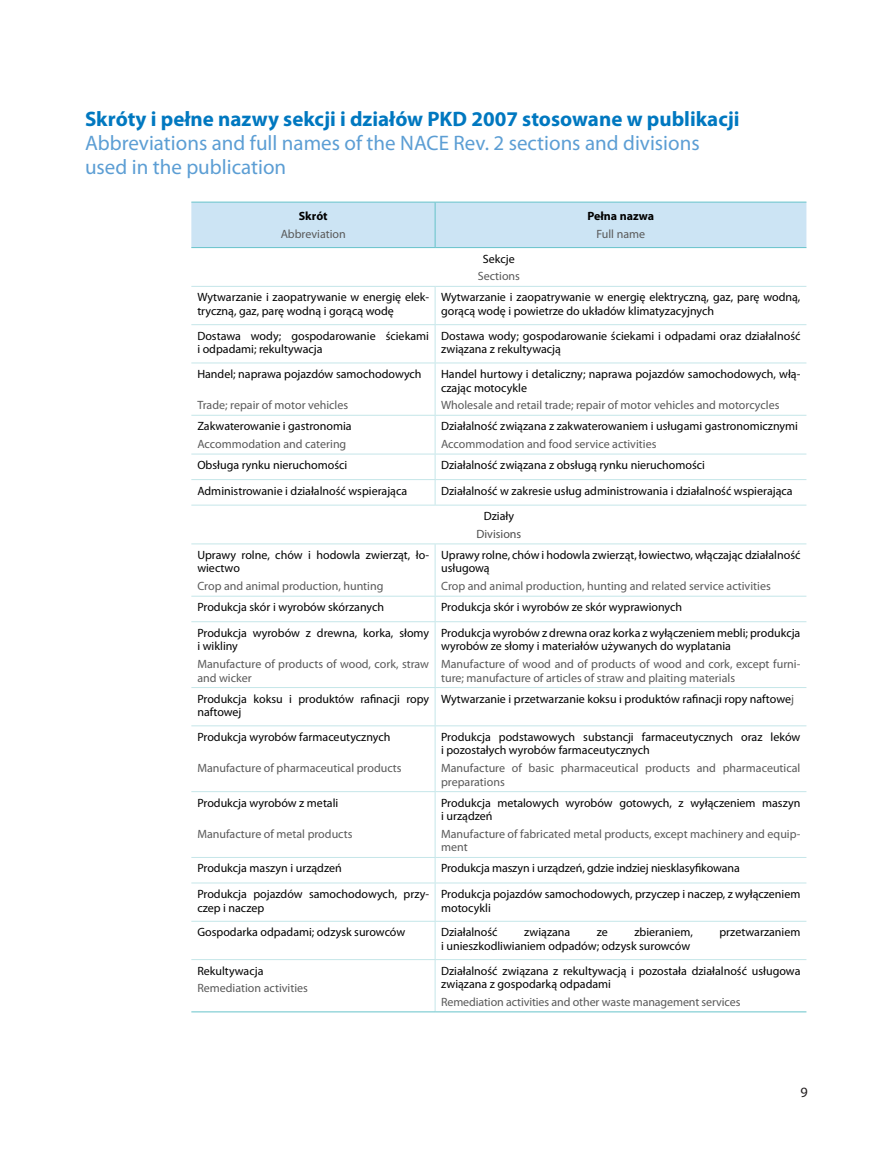
<style>
.page{position:relative;width:893px;height:1149px;background:#fff}
.page>*{position:absolute;margin:0;border:0;box-sizing:border-box;transform-origin:0 0}
.tytul_ang_II_rzędu{font:21px/24px "Myriad Pro";color:#5c9ed4}
.tytuł_polski_II_rzedu{font:700 21px "Myriad Pro";color:#0078c0}
.t1{font:14.25px "Myriad Pro";color:#231f20}
.CM12{font:12px/13.5px "Myriad Pro";color:#000}
.CM12-2{font:12px/13.5px "Myriad Pro";color:#595959}
.t2{font:700 12px "Myriad Pro";color:#000}
.t3{font:12px "Myriad Pro";color:#4d4d4d}
.s1{color:#595959}
</style>
<div class="page">
<div style="left:191px;top:203px;width:615px;height:44px;background:#cce4f4"></div>
<hr style="left:191px;top:286px;width:244px;height:1px;background:#c5e6e9">
<hr style="left:435px;top:286px;width:371px;height:1px;background:#c5e6e9">
<hr style="left:435px;top:287px;width:1px;height:37px;background:#c5e6e9">
<hr style="left:191px;top:324px;width:244px;height:1px;background:#c5e6e9">
<hr style="left:435px;top:324px;width:371px;height:1px;background:#c5e6e9">
<hr style="left:435px;top:325px;width:1px;height:37px;background:#c5e6e9">
<hr style="left:191px;top:362px;width:244px;height:1px;background:#c5e6e9">
<hr style="left:435px;top:362px;width:371px;height:1px;background:#c5e6e9">
<hr style="left:435px;top:363px;width:1px;height:52px;background:#c5e6e9">
<hr style="left:191px;top:415px;width:244px;height:1px;background:#c5e6e9">
<hr style="left:435px;top:415px;width:371px;height:1px;background:#c5e6e9">
<hr style="left:435px;top:415px;width:1px;height:38px;background:#c5e6e9">
<hr style="left:191px;top:453px;width:244px;height:1px;background:#c5e6e9">
<hr style="left:435px;top:453px;width:371px;height:1px;background:#c5e6e9">
<hr style="left:191px;top:479px;width:244px;height:1px;background:#c5e6e9">
<hr style="left:435px;top:479px;width:371px;height:1px;background:#c5e6e9">
<svg style="left:435px;top:454px;width:1px;height:50px"></svg>
<hr style="left:191px;top:504px;width:244px;height:1px;background:#c5e6e9">
<hr style="left:435px;top:504px;width:371px;height:1px;background:#c5e6e9">
<hr style="left:191px;top:543px;width:244px;height:1px;background:#c5e6e9">
<hr style="left:435px;top:543px;width:371px;height:1px;background:#c5e6e9">
<hr style="left:435px;top:544px;width:1px;height:51px;background:#c5e6e9">
<hr style="left:191px;top:595px;width:244px;height:1px;background:#c5e6e9">
<hr style="left:435px;top:595px;width:371px;height:1px;background:#c5e6e9">
<svg style="left:435px;top:596px;width:1px;height:25px"></svg>
<hr style="left:191px;top:621px;width:244px;height:1px;background:#c5e6e9">
<hr style="left:435px;top:621px;width:371px;height:1px;background:#c5e6e9">
<hr style="left:435px;top:622px;width:1px;height:65px;background:#c5e6e9">
<hr style="left:191px;top:687px;width:244px;height:1px;background:#c5e6e9">
<hr style="left:435px;top:687px;width:371px;height:1px;background:#c5e6e9">
<hr style="left:435px;top:687px;width:1px;height:38px;background:#c5e6e9">
<hr style="left:191px;top:725px;width:244px;height:1px;background:#c5e6e9">
<hr style="left:435px;top:725px;width:371px;height:1px;background:#c5e6e9">
<hr style="left:435px;top:726px;width:1px;height:65px;background:#c5e6e9">
<hr style="left:191px;top:791px;width:244px;height:1px;background:#c5e6e9">
<hr style="left:435px;top:791px;width:371px;height:1px;background:#c5e6e9">
<hr style="left:435px;top:791px;width:1px;height:65px;background:#c5e6e9">
<hr style="left:191px;top:856px;width:244px;height:1px;background:#c5e6e9">
<hr style="left:435px;top:856px;width:371px;height:1px;background:#c5e6e9">
<svg style="left:435px;top:857px;width:1px;height:25px"></svg>
<hr style="left:191px;top:882px;width:244px;height:1px;background:#c5e6e9">
<hr style="left:435px;top:882px;width:371px;height:1px;background:#c5e6e9">
<hr style="left:435px;top:883px;width:1px;height:37px;background:#c5e6e9">
<hr style="left:191px;top:920px;width:244px;height:1px;background:#c5e6e9">
<hr style="left:435px;top:920px;width:371px;height:1px;background:#c5e6e9">
<hr style="left:435px;top:921px;width:1px;height:37px;background:#c5e6e9">
<hr style="left:191px;top:958px;width:244px;height:1px;background:#c5e6e9">
<hr style="left:435px;top:958px;width:371px;height:1px;background:#c5e6e9">
<hr style="left:435px;top:959px;width:1px;height:52px;background:#c5e6e9">
<hr style="left:191px;top:202px;width:244px;height:1px;background:#66c3ca">
<hr style="left:435px;top:202px;width:371px;height:1px;background:#66c3ca">
<hr style="left:435px;top:202px;width:1px;height:45px;background:#66c3ca">
<hr style="left:191px;top:247px;width:244px;height:1px;background:#66c3ca">
<hr style="left:435px;top:247px;width:371px;height:1px;background:#66c3ca">
<hr style="left:191px;top:1011px;width:244px;height:1px;background:#66c3ca">
<hr style="left:435px;top:1011px;width:371px;height:1px;background:#66c3ca">
<p class="tytuł_polski_II_rzedu" style="left:85px;top:106px;width:656px">Skróty i pełne nazwy sekcji i działów PKD 2007 stosowane w publikacji</p>
<p class="tytul_ang_II_rzędu" style="left:85px;top:131px;width:616px">Abbreviations and full names of the NACE Rev. 2 sections and divisions used in the publication</p>
<p class="t2" style="left:299px;top:208px;width:30px">Skrót</p>
<p class="CM12-2" style="left:281px;top:227px;width:67px">Abbreviation</p>
<p class="t2" style="left:587px;top:208px;width:68px">Pełna nazwa</p>
<p class="CM12-2" style="left:596px;top:227px;width:50px">Full name</p>
<p class="CM12" style="left:483px;top:251px;width:33px">Sekcje</p>
<p class="CM12-2" style="left:478px;top:269px;width:44px">Sections</p>
<p class="CM12" style="left:197px;top:290px;width:233px">Wytwarzanie i zaopatrywanie w energię elek&shy;tryczną, gaz, parę wodną i gorącą wodę</p>
<p class="CM12" style="left:441px;top:290px;width:361px">Wytwarzanie i zaopatrywanie w energię elektryczną, gaz, parę wodną, gorącą wodę i powietrze do układów klimatyzacyjnych</p>
<p class="CM12" style="left:197px;top:328px;width:233px">Dostawa wody; gospodarowanie ściekami i odpadami; rekultywacja</p>
<p class="CM12" style="left:441px;top:328px;width:361px">Dostawa wody; gospodarowanie ściekami i odpadami oraz działalność związana z rekultywacją</p>
<p class="CM12" style="left:197px;top:367px;width:226px">Handel; naprawa pojazdów samochodowych</p>
<p class="CM12-2" style="left:197px;top:398px;width:152px">Trade; repair of motor vehicles</p>
<p class="CM12" style="left:441px;top:367px;width:361px">Handel hurtowy i detaliczny; naprawa pojazdów samochodowych, włą&shy;czając motocykle</p>
<p class="CM12-2" style="left:441px;top:398px;width:340px">Wholesale and retail trade; repair of motor vehicles and motorcycles</p>
<p class="CM12" style="left:197px;top:419px;width:156px">Zakwaterowanie i gastronomia</p>
<p class="CM12-2" style="left:197px;top:437px;width:151px">Accommodation and catering</p>
<p class="CM12" style="left:441px;top:419px;width:358px">Działalność związana z zakwaterowaniem i usługami gastronomicznymi</p>
<p class="CM12-2" style="left:441px;top:437px;width:217px">Accommodation and food service activities</p>
<p class="CM12" style="left:197px;top:458px;width:151px">Obsługa rynku nieruchomości</p>
<p class="CM12" style="left:441px;top:458px;width:265px">Działalność związana z obsługą rynku nieruchomości</p>
<p class="CM12" style="left:197px;top:483px;width:211px">Administrowanie i działalność wspierająca</p>
<p class="CM12" style="left:441px;top:483px;width:353px">Działalność w zakresie usług administrowania i działalność wspierająca</p>
<p class="CM12" style="left:484px;top:509px;width:32px">Działy</p>
<p class="t3" style="left:476px;top:526px;width:46px">Divisions</p>
<p class="CM12" style="left:197px;top:547px;width:233px">Uprawy rolne, chów i hodowla zwierząt, ło&shy;wiectwo</p>
<p class="CM12-2" style="left:197px;top:579px;width:188px">Crop and animal production, hunting</p>
<p class="CM12" style="left:441px;top:547px;width:361px">Uprawy rolne, chów i hodowla zwierząt, łowiectwo, włączając działalność usługową</p>
<p class="CM12-2" style="left:441px;top:579px;width:331px">Crop and animal production, hunting and related service activities</p>
<p class="CM12" style="left:197px;top:600px;width:188px">Produkcja skór i wyrobów skórzanych</p>
<p class="CM12" style="left:441px;top:600px;width:243px">Produkcja skór i wyrobów ze skór wyprawionych</p>
<p class="CM12" style="left:197px;top:625px;width:233px">Produkcja wyrobów z drewna, korka, słomy i wikliny</p>
<p class="CM12-2" style="left:197px;top:657px;width:233px">Manufacture of products of wood, cork, straw and wicker</p>
<p class="CM12" style="left:441px;top:625px;width:361px">Produkcja wyrobów z drewna oraz korka z wyłączeniem mebli; produkcja wyrobów ze słomy i materiałów używanych do wyplatania</p>
<p class="CM12-2" style="left:441px;top:657px;width:361px">Manufacture of wood and of products of wood and cork, except furni&shy;ture; manufacture of articles of straw and plaiting materials</p>
<p class="CM12" style="left:197px;top:691px;width:233px">Produkcja koksu i produktów rafinacji ropy naftowej</p>
<p class="CM12" style="left:441px;top:691px;width:354px">Wytwarzanie i przetwarzanie koksu i produktów rafinacji ropy naftowe<span class="s1">j</span></p>
<p class="CM12" style="left:197px;top:729px;width:195px">Produkcja wyrobów farmaceutycznych</p>
<p class="CM12-2" style="left:197px;top:761px;width:206px">Manufacture of pharmaceutical products</p>
<p class="CM12" style="left:441px;top:729px;width:361px">Produkcja podstawowych substancji farmaceutycznych oraz leków i pozostałych wyrobów farmaceutycznych</p>
<p class="CM12-2" style="left:441px;top:761px;width:361px">Manufacture of basic pharmaceutical products and pharmaceutical preparations</p>
<p class="CM12" style="left:197px;top:795px;width:143px">Produkcja wyrobów z metali</p>
<p class="CM12-2" style="left:197px;top:826px;width:157px">Manufacture of metal products</p>
<p class="CM12" style="left:441px;top:795px;width:361px">Produkcja metalowych wyrobów gotowych, z wyłączeniem maszyn i urządzeń</p>
<p class="CM12-2" style="left:441px;top:826px;width:361px">Manufacture of fabricated metal products, except machinery and equip&shy;ment</p>
<p class="CM12" style="left:197px;top:861px;width:146px">Produkcja maszyn i urządzeń</p>
<p class="CM12" style="left:441px;top:861px;width:300px">Produkcja maszyn i urządzeń, gdzie indziej niesklasyfikowana</p>
<p class="CM12" style="left:197px;top:886px;width:233px">Produkcja pojazdów samochodowych, przy&shy;czep i naczep</p>
<p class="CM12" style="left:441px;top:886px;width:361px">Produkcja pojazdów samochodowych, przyczep i naczep, z wyłączeniem motocykli</p>
<p class="CM12" style="left:197px;top:925px;width:209px">Gospodarka odpadami; odzysk surowców</p>
<p class="CM12" style="left:441px;top:925px;width:58px">Działalność</p>
<p class="CM12" style="left:524px;top:925px;width:48px">związana</p>
<p class="CM12" style="left:597px;top:925px;width:13px">ze</p>
<p class="CM12" style="left:634px;top:925px;width:60px">zbieraniem,</p>
<p class="CM12" style="left:719px;top:925px;width:83px">przetwarzaniem</p>
<p class="CM12" style="left:441px;top:938px;width:251px">i unieszkodliwianiem odpadów; odzysk surowców</p>
<p class="CM12" style="left:197px;top:963px;width:68px">Rekultywacja</p>
<p class="CM12-2" style="left:197px;top:981px;width:112px">Remediation activities</p>
<p class="CM12" style="left:441px;top:963px;width:361px">Działalność związana z rekultywacją i pozostała działalność usługowa związana z gospodarką odpadami</p>
<p class="CM12-2" style="left:441px;top:994px;width:301px">Remediation activities and other waste management services</p>
<p class="t1" style="left:801px;top:1082px;width:9px">9</p>
</div>
